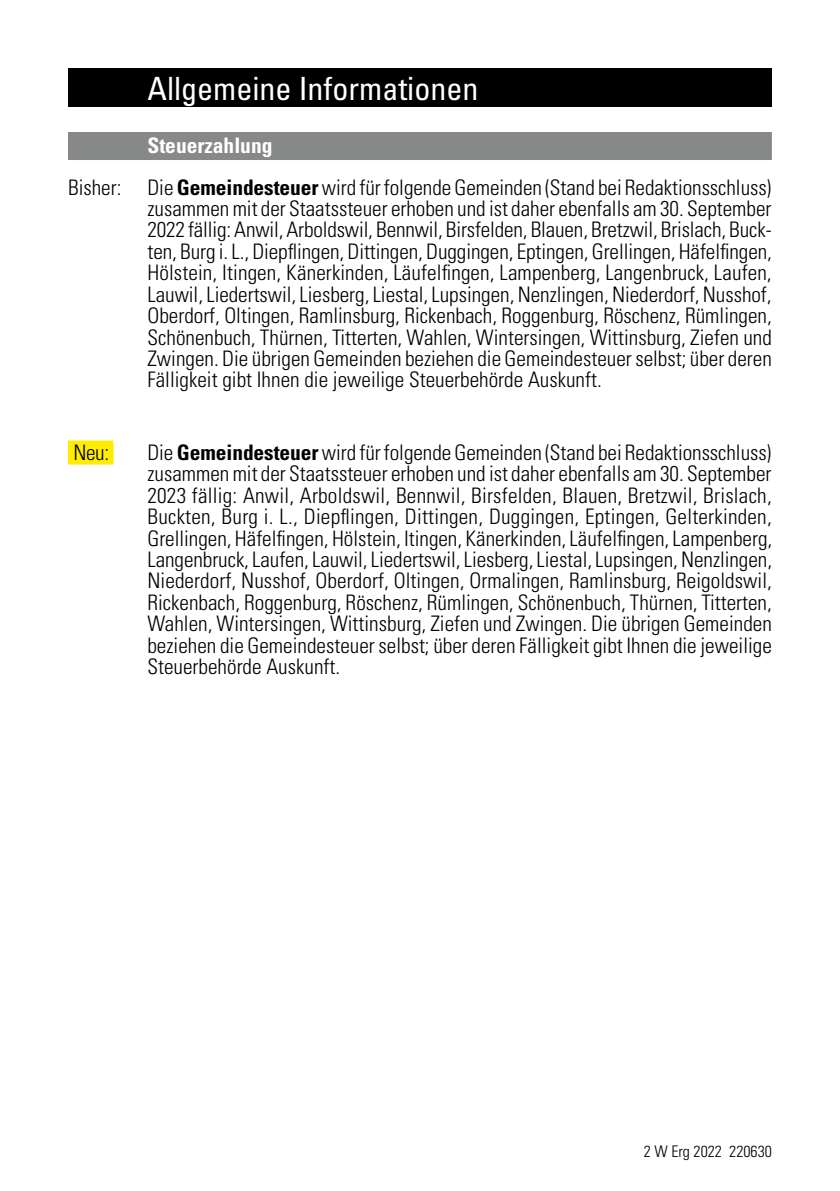
<style>
.page{position:relative;width:840px;height:1191px;background:#fff}
.page>*{position:absolute;margin:0;border:0;box-sizing:border-box;transform-origin:0 0}
.t1{font:condensed 32px "Univers";color:#fff}
.t2{font:300 condensed 21.4px/21.4px "Univers";color:#000;text-align:justify}
.t3{font:300 condensed 16px "Univers";color:#000}
.s1{font-weight:700;color:#fff}
.s2{font-weight:700}
</style>
<div class="page">
<div style="left:68px;top:68px;width:703px;height:39px;background:#000"></div>
<div style="left:68px;top:132px;width:703px;height:28px;background:#878988"></div>
<div style="left:68px;top:440px;width:45px;height:24px;background:#ffed00"></div>
<h1 class="t1" style="left:147px;top:68px;width:332px">Allgemeine Informationen</h1>
<p class="t2" style="left:68px;top:125px;width:704px;line-height:41.4px;text-indent:79px"><span class="s1">Steuerzahlung<br></span>Bisher: Die <span class="s2">Gemeindesteuer</span> wird für folgende Gemeinden (Stand bei Redaktionsschluss)</p>
<p class="t2" style="left:147px;top:197px;width:625px">zusammen mit der Staatssteuer erhoben und ist daher ebenfalls am 30. September 2022 fällig: Anwil, Arboldswil, Bennwil, Birsfelden, Blauen, Bretzwil, Brislach, Buck&shy;ten, Burg i. L., Diepflingen, Dittingen, Duggingen, Eptingen, Grellingen, Häfelfingen, Hölstein, Itingen, Känerkinden, Läufelfingen, Lampenberg, Langenbruck, Laufen, Lauwil, Liedertswil, Liesberg, Liestal, Lupsingen, Nenzlingen, Niederdorf, Nusshof, Oberdorf, Oltingen, Ramlinsburg, Rickenbach, Roggenburg, Röschenz, Rümlingen, Schönenbuch, Thürnen, Titterten, Wahlen, Wintersingen, Wittinsburg, Ziefen und Zwingen. Die übrigen Gemeinden beziehen die Gemeindesteuer selbst; über deren Fälligkeit gibt Ihnen die jeweilige Steuerbehörde Auskunft.</p>
<p class="t2" style="left:73px;top:441px;width:37px">Neu:</p>
<p class="t2" style="left:147px;top:441px;width:626px">Die <span class="s2">Gemeindesteuer</span> wird für folgende Gemeinden (Stand bei Redaktionsschluss) zusammen mit der Staatssteuer erhoben und ist daher ebenfalls am 30. September 2023 fällig: Anwil, Arboldswil, Bennwil, Birsfelden, Blauen, Bretzwil, Brislach, Buckten, Burg i. L., Diepflingen, Dittingen, Duggingen, Eptingen, Gelterkinden, Grellingen, Häfelfingen, Hölstein, Itingen, Känerkinden, Läufelfingen, Lampenberg, Langenbruck, Laufen, Lauwil, Liedertswil, Liesberg, Liestal, Lupsingen, Nenzlingen, Niederdorf, Nusshof, Oberdorf, Oltingen, Ormalingen, Ramlinsburg, Reigoldswil, Rickenbach, Roggenburg, Röschenz, Rümlingen, Schönenbuch, Thürnen, Titterten, Wahlen, Wintersingen, Wittinsburg, Ziefen und Zwingen. Die übrigen Gemeinden beziehen die Gemeindesteuer selbst; über deren Fälligkeit gibt Ihnen die jeweilige Steuerbehörde Auskunft.</p>
<p class="t3" style="left:643px;top:1141px;width:129px">2 W Erg 2022 220630</p>
</div>
